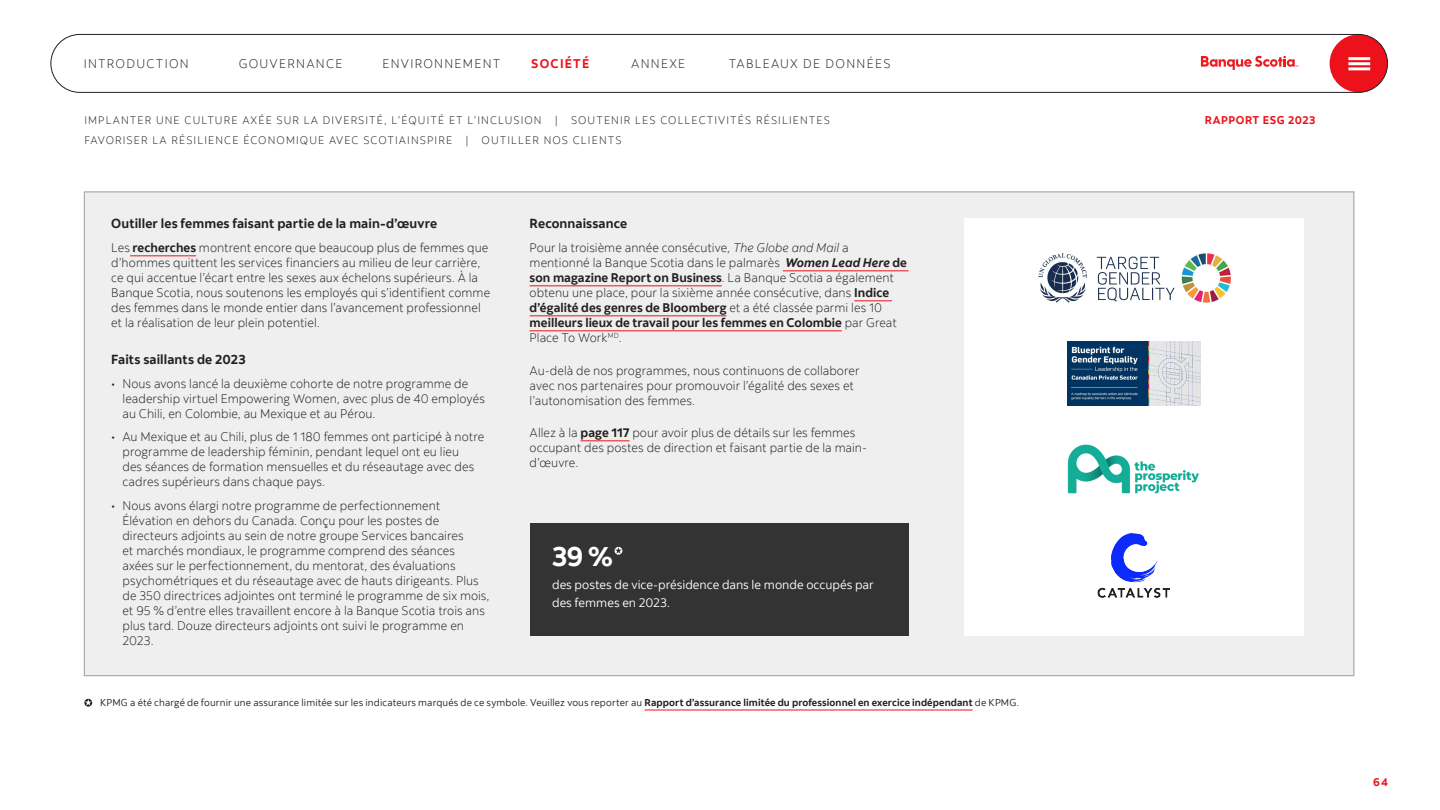
<style>
.page{position:relative;width:1440px;height:810px;background:#fff}
.page>*{position:absolute;margin:0;border:0;box-sizing:border-box;transform-origin:0 0}
.Data-Number{font:700 27.5px "Scotia";color:#fff}
.t1{font:700 13.12px "Scotia";letter-spacing:.01em;color:#231f20}
.Body{font:300 12.5px/15px "Scotia";letter-spacing:.005em;color:#231f20}
.Body_rev-wht{font:12.5px/17.5px "Scotia";color:#fff}
.Body-2{font:300 12.5px "Scotia";letter-spacing:.1em;color:#231f20}
.t2{font:700 12.5px "Scotia";letter-spacing:.1em;color:#ec111a}
.t3{font:700 11.25px "Scotia";letter-spacing:.05em;color:#ec111a}
.t4{font:300 11px "Scotia";letter-spacing:.1em;color:#231f20}
.Footnotes_MiBe{font:10px "Scotia";letter-spacing:.01em;color:#231f20}
.s1{font-weight:700}
.s2{font-style:italic}
.s3{font-weight:700;font-style:italic}
</style>
<div class="page">
<div style="left:84px;top:192px;width:1270px;height:484px;background:#efefef"></div>
<hr style="left:130px;top:255px;width:66px;height:1px;background:#ec111a">
<hr style="left:783px;top:270px;width:126px;height:1px;background:#ec111a">
<hr style="left:530px;top:285px;width:192px;height:1px;background:#ec111a">
<hr style="left:854px;top:300px;width:38px;height:1px;background:#ec111a">
<hr style="left:530px;top:315px;width:197px;height:1px;background:#ec111a">
<hr style="left:530px;top:330px;width:312px;height:1px;background:#ec111a">
<hr style="left:581px;top:440px;width:49px;height:1px;background:#ec111a">
<div style="left:964px;top:219px;width:340px;height:417px;background:#fff"></div>
<img style="left:1038px;top:253px;width:193px;height:50px">
<img style="left:1067px;top:444px;width:132px;height:50px">
<img style="left:1067px;top:341px;width:133px;height:64px">
<img style="left:1097px;top:532px;width:74px;height:66px">
<div style="left:530px;top:523px;width:379px;height:113px;background:#333"></div>
<svg style="left:615px;top:547px;width:7px;height:8px"></svg>
<hr style="left:645px;top:710px;width:328px;height:1px;background:#ec111a">
<svg style="left:84px;top:699px;width:8px;height:8px"></svg>
<div style="left:1330px;top:34px;width:58px;height:58px;background:#ec111a;border-radius:50%"></div>
<hr style="left:1348px;top:57px;width:22px;height:3px;background:#fff">
<hr style="left:1348px;top:62px;width:22px;height:3px;background:#fff">
<hr style="left:1348px;top:67px;width:22px;height:3px;background:#fff">
<svg style="left:1201px;top:56px;width:98px;height:14px"></svg>
<div style="left:51px;top:34px;width:1337px;height:59px;border:1px solid #231f20;border-radius:29px"></div>
<p class="Body-2" style="left:84px;top:56px;width:106px">INTRODUCTION</p>
<p class="Body-2" style="left:239px;top:56px;width:105px">GOUVERNANCE</p>
<p class="Body-2" style="left:382px;top:56px;width:119px">ENVIRONNEMENT</p>
<p class="t2" style="left:531px;top:56px;width:59px">SOCIÉTÉ</p>
<p class="Body" style="left:631px;top:56px;width:56px">ANNEXE</p>
<p class="Body-2" style="left:729px;top:56px;width:163px">TABLEAUX DE DONNÉES</p>
<p class="t4" style="left:84px;top:113px;width:747px">IMPLANTER UNE CULTURE AXÉE SUR LA DIVERSITÉ, L’ÉQUITÉ ET L’INCLUSION | SOUTENIR LES COLLECTIVITÉS RÉSILIENTES</p>
<p class="t3" style="left:1205px;top:113px;width:112px">RAPPORT ESG 2023</p>
<p class="t4" style="left:84px;top:133px;width:539px">FAVORISER LA RÉSILIENCE ÉCONOMIQUE AVEC SCOTIAINSPIRE | OUTILLER NOS CLIENTS</p>
<h3 class="t1" style="left:111px;top:215px;width:327px">Outiller les femmes faisant partie de la main-d’œuvre</h3>
<p class="Body" style="left:111px;top:240px;width:381px">Les <span class="s1">recherches</span> montrent encore que beaucoup plus de femmes que d’hommes quittent les services financiers au milieu de leur carrière, ce qui accentue l’écart entre les sexes aux échelons supérieurs. À la Banque Scotia, nous soutenons les employés qui s’identifient comme des femmes dans le monde entier dans l’avancement professionnel et la réalisation de leur plein potentiel.</p>
<h3 class="t1" style="left:111px;top:351px;width:136px">Faits saillants de 2023</h3>
<p class="Body" style="left:122px;top:376px;width:364px;text-indent:-11px">• Nous avons lancé la deuxième cohorte de notre programme de leadership virtuel Empowering Women, avec plus de 40 employés au Chili, en Colombie, au Mexique et au Pérou.</p>
<p class="Body" style="left:122px;top:429px;width:363px;text-indent:-11px">• Au Mexique et au Chili, plus de 1 180 femmes ont participé à notre programme de leadership féminin, pendant lequel ont eu lieu<br>des séances de formation mensuelles et du réseautage avec des cadres supérieurs dans chaque pays.</p>
<p class="Body" style="left:122px;top:498px;width:369px;text-indent:-11px">• Nous avons élargi notre programme de perfectionnement Élévation en dehors du Canada. Conçu pour les postes de directeurs adjoints au sein de notre groupe Services bancaires<br>et marchés mondiaux, le programme comprend des séances<br>axées sur le perfectionnement, du mentorat, des évaluations psychométriques et du réseautage avec de hauts dirigeants. Plus de 350 directrices adjointes ont terminé le programme de six mois, et 95 % d’entre elles travaillent encore à la Banque Scotia trois ans plus tard. Douze directeurs adjoints ont suivi le programme en 2023.</p>
<h3 class="t1" style="left:530px;top:215px;width:99px">Reconnaissance</h3>
<p class="Body" style="left:530px;top:240px;width:379px">Pour la troisième année consécutive, <span class="s2">The Globe and Mail</span> a mentionné la Banque Scotia dans le palmarès <span class="s3">Women Lead Here</span> <span class="s1">de son magazine Report on Business</span>. La Banque Scotia a également obtenu une place, pour la sixième année consécutive, dans <span class="s1">Indice d’égalité des genres de Bloomberg</span> et a été classée parmi les 10 <span class="s1">meilleurs lieux de travail pour les femmes en Colombie</span> par Great Place To Work<sup>MD</sup>.</p>
<p class="Body" style="left:530px;top:363px;width:331px">Au-delà de nos programmes, nous continuons de collaborer avec nos partenaires pour promouvoir l’égalité des sexes et l’autonomisation des femmes.</p>
<p class="Body" style="left:530px;top:425px;width:339px">Allez à la <span class="s1">page 117</span> pour avoir plus de détails sur les femmes occupant des postes de direction et faisant partie de la main&shy;d’œuvre.</p>
<p class="Data-Number" style="left:552px;top:539px;width:62px">39%</p>
<p class="Body_rev-wht" style="left:552px;top:576px;width:323px">des postes de vice-présidence dans le monde occupés par des femmes en 2023.</p>
<p class="Footnotes_MiBe" style="left:100px;top:697px;width:921px">KPMG a été chargé de fournir une assurance limitée sur les indicateurs marqués de ce symbole. Veuillez vous reporter au <span class="s1">Rapport d’assurance limitée du professionnel en exercice indépendant</span> de KPMG.</p>
<p class="t3" style="left:1373px;top:775px;width:16px">64</p>
</div>
